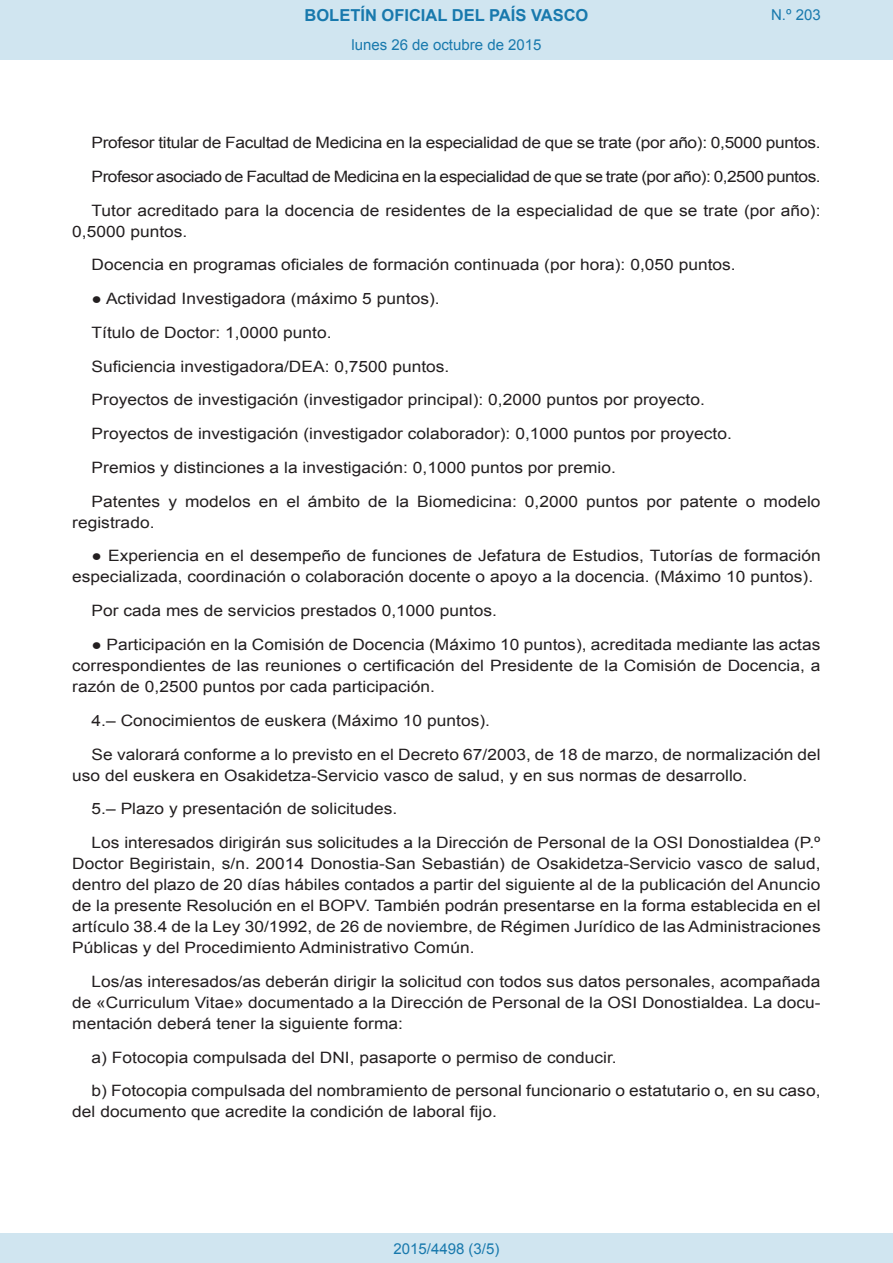
<style>
.page{position:relative;width:893px;height:1263px;background:#fff}
.page>*{position:absolute;margin:0;border:0;box-sizing:border-box;transform-origin:0 0}
.t1{font:700 16.5px "Arial";color:#1879ad}
.BOPVDetalle{font:15.6px/21px "Arial";color:#231f20;scale:1.11 1}
.BOPVDetalle-2{font:15.6px "Arial";letter-spacing:-.03em;color:#231f20;scale:1.11 1}
.BOPVDetalle-3{font:15.6px "Arial";letter-spacing:-.02em;color:#231f20;scale:1.11 1}
.Paginacion_Centro{font:15px "Arial";color:#1879ad}
</style>
<div class="page">
<div style="left:0;top:0;width:893px;height:60px;background:#d0e5f0"></div>
<div style="left:0;top:1233px;width:893px;height:30px;background:#d0e5f0"></div>
<p class="t1" style="left:305px;top:4px;width:285px">BOLETÍN OFICIAL DEL PAÍS VASCO</p>
<p class="Paginacion_Centro" style="left:351px;top:35px;width:192px">lunes 26 de octubre de 2015</p>
<p class="Paginacion_Centro" style="left:771px;top:5px;width:51px">N.º 203</p>
<p class="BOPVDetalle-3" style="left:92px;top:132px;width:658px">Profesor titular de Facultad de Medicina en la especialidad de que se trate (por año): 0,5000 puntos.</p>
<p class="BOPVDetalle-2" style="left:92px;top:166px;width:658px">Profesor asociado de Facultad de Medicina en la especialidad de que se trate (por año): 0,2500 puntos.</p>
<p class="BOPVDetalle" style="left:72px;top:200px;width:676px;text-indent:19px">Tutor acreditado para la docencia de residentes de la especialidad de que se trate (por año):<br>0,5000 puntos.</p>
<p class="BOPVDetalle" style="left:92px;top:255px;width:582px">Docencia en programas oficiales de formación continuada (por hora): 0,050 puntos.</p>
<p class="BOPVDetalle" style="left:92px;top:288px;width:315px">● Actividad Investigadora (máximo 5 puntos).</p>
<p class="BOPVDetalle" style="left:92px;top:322px;width:218px">Título de Doctor: 1,0000 punto.</p>
<p class="BOPVDetalle" style="left:92px;top:356px;width:324px">Suficiencia investigadora/DEA: 0,7500 puntos.</p>
<p class="BOPVDetalle" style="left:92px;top:390px;width:554px">Proyectos de investigación (investigador principal): 0,2000 puntos por proyecto.</p>
<p class="BOPVDetalle" style="left:92px;top:423px;width:578px">Proyectos de investigación (investigador colaborador): 0,1000 puntos por proyecto.</p>
<p class="BOPVDetalle" style="left:92px;top:457px;width:474px">Premios y distinciones a la investigación: 0,1000 puntos por premio.</p>
<p class="BOPVDetalle" style="left:72px;top:491px;width:676px;text-indent:19px">Patentes y modelos en el ámbito de la Biomedicina: 0,2000 puntos por patente o modelo registrado.</p>
<p class="BOPVDetalle" style="left:72px;top:546px;width:676px;text-indent:19px">● Experiencia en el desempeño de funciones de Jefatura de Estudios, Tutorías de formación especializada, coordinación o colaboración docente o apoyo a la docencia. (Máximo 10 puntos).</p>
<p class="BOPVDetalle" style="left:92px;top:600px;width:367px">Por cada mes de servicios prestados 0,1000 puntos.</p>
<p class="BOPVDetalle" style="left:72px;top:634px;width:676px;text-align:justify;text-indent:19px">● Participación en la Comisión de Docencia (Máximo 10 puntos), acreditada mediante las actas correspondientes de las reuniones o certificación del Presidente de la Comisión de Docencia, a razón de 0,2500 puntos por cada participación.</p>
<p class="BOPVDetalle" style="left:92px;top:710px;width:360px">4.– Conocimientos de euskera (Máximo 10 puntos).</p>
<p class="BOPVDetalle" style="left:72px;top:744px;width:676px;text-indent:19px">Se valorará conforme a lo previsto en el Decreto 67/2003, de 18 de marzo, de normalización del uso del euskera en Osakidetza-Servicio vasco de salud, y en sus normas de desarrollo.</p>
<p class="BOPVDetalle" style="left:92px;top:798px;width:277px">5.– Plazo y presentación de solicitudes.</p>
<p class="BOPVDetalle" style="left:72px;top:832px;width:676px;text-align:justify;text-indent:19px">Los interesados dirigirán sus solicitudes a la Dirección de Personal de la OSI Donostialdea (P.º Doctor Begiristain, s/n. 20014 Donostia-San Sebastián) de Osakidetza-Servicio vasco de salud, dentro del plazo de 20 días hábiles contados a partir del siguiente al de la publicación del Anuncio de la presente Resolución en el BOPV. También podrán presentarse en la forma establecida en el artículo 38.4 de la Ley 30/1992, de 26 de noviembre, de Régimen Jurídico de las Administraciones Públicas y del Procedimiento Administrativo Común.</p>
<p class="BOPVDetalle" style="left:72px;top:971px;width:676px;text-align:justify;text-indent:19px">Los/as interesados/as deberán dirigir la solicitud con todos sus datos personales, acompañada de «Curriculum Vitae» documentado a la Dirección de Personal de la OSI Donostialdea. La docu&shy;mentación deberá tener la siguiente forma:</p>
<p class="BOPVDetalle" style="left:92px;top:1047px;width:475px">a) Fotocopia compulsada del DNI, pasaporte o permiso de conducir.</p>
<p class="BOPVDetalle" style="left:72px;top:1080px;width:675px;text-indent:19px">b) Fotocopia compulsada del nombramiento de personal funcionario o estatutario o, en su caso, del documento que acredite la condición de laboral fijo.</p>
<p class="Paginacion_Centro" style="left:393px;top:1238px;width:107px">2015/4498 (3/5)</p>
</div>
